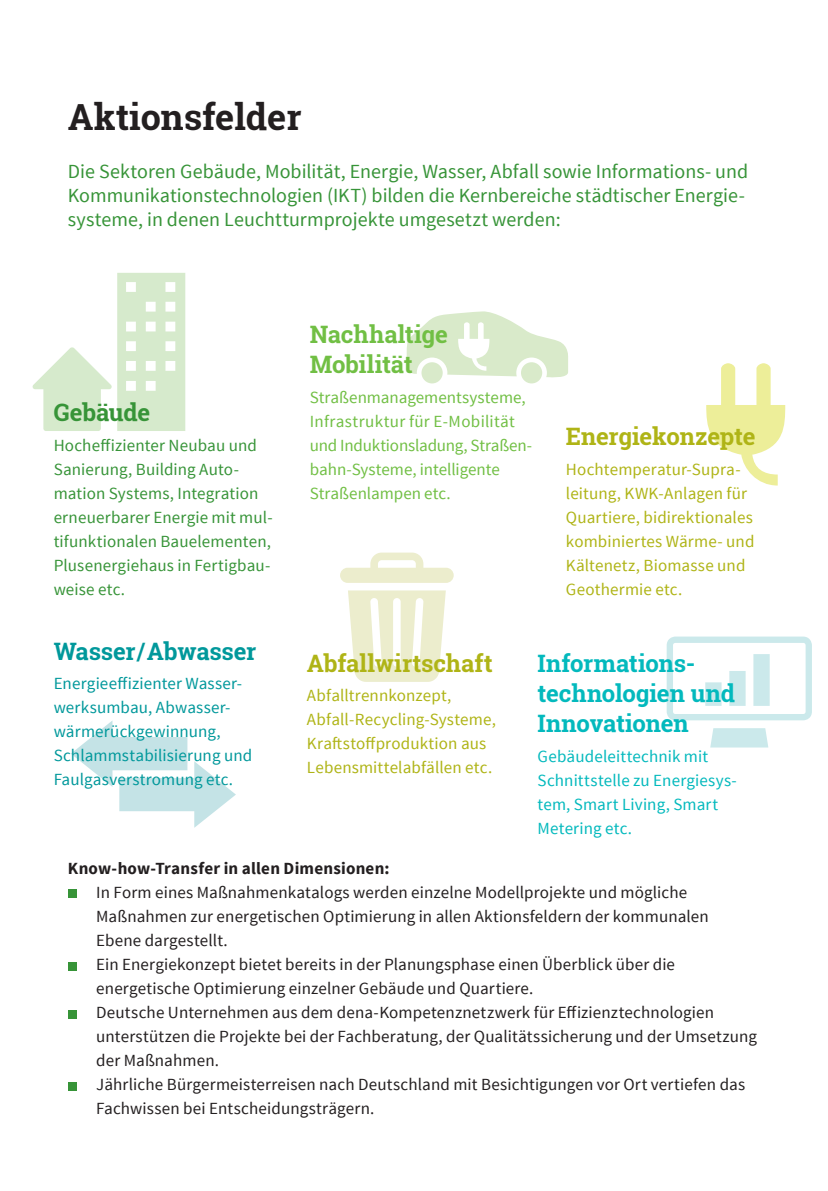
<style>
.page{position:relative;width:828px;height:1191px;background:#fff}
.page>*{position:absolute;margin:0;border:0;box-sizing:border-box;transform-origin:0 0}
.Überschrift__18_pt{font:700 36px "Roboto Slab";color:#231f20}
.Zwischenüberschrift{font:700 24px/30px "Roboto Slab";letter-spacing:-.01em;color:#03b9bd}
.Zwischenüberschrift-2{font:700 24px "Roboto Slab";letter-spacing:-.01em;color:#afb416}
.Zwischenüberschrift-3{font:700 24px/30px "Roboto Slab";letter-spacing:-.005em;color:#71bf44}
.Zwischenüberschrift-4{font:700 24px "Roboto Slab";letter-spacing:-.01em;color:#00989b}
.Zwischenüberschrift-5{font:700 24px "Roboto Slab";letter-spacing:-.01em;color:#379438}
.Fließtext__8_5_pt__1{font:20px/24px "Source Sans Pro";letter-spacing:.005em;color:#379438}
.Fließtext__8_5_pt__1-2{font:17px/24px "Source Sans Pro";letter-spacing:.01em;color:#231f20}
.Fließtext__8_5_pt__1-3{font:17px/24px "Source Sans Pro";letter-spacing:.01em;color:#afb416}
.Fließtext__8_5_pt__1-4{font:17px/24px "Source Sans Pro";letter-spacing:.01em;color:#379438}
.Fließtext__8_5_pt__1-5{font:17px/24px "Source Sans Pro";color:#71bf44}
.Fließtext__8_5_pt__1-6{font:17px/24px "Source Sans Pro";letter-spacing:.01em;color:#00989b}
.Fließtext__8_5_pt__1-7{font:17px/24px "Source Sans Pro";letter-spacing:.01em;color:#03b9bd}
.Fließtext__8_5_pt__1-8{font:700 17px "Source Sans Pro";letter-spacing:.015em;color:#231f20}
</style>
<div class="page">
<svg style="left:33px;top:273px;width:152px;height:158px"></svg>
<svg style="left:71px;top:720px;width:165px;height:108px"></svg>
<div style="left:421px;top:362px;width:22px;height:21px;background:#d9eaca;border-radius:50%"></div>
<svg style="left:407px;top:311px;width:161px;height:68px"></svg>
<div style="left:521px;top:362px;width:21px;height:21px;background:#d9eaca;border-radius:50%"></div>
<svg style="left:348px;top:590px;width:98px;height:92px"></svg>
<svg style="left:340px;top:552px;width:114px;height:31px"></svg>
<svg style="left:710px;top:728px;width:58px;height:19px"></svg>
<svg style="left:666px;top:636px;width:146px;height:84px"></svg>
<div style="left:68px;top:889px;width:9px;height:9px;background:#379438"></div>
<div style="left:68px;top:961px;width:9px;height:9px;background:#379438"></div>
<div style="left:68px;top:1009px;width:9px;height:9px;background:#379438"></div>
<div style="left:68px;top:1081px;width:9px;height:9px;background:#379438"></div>
<svg style="left:706px;top:363px;width:79px;height:122px"></svg>
<p class="Überschrift__18_pt" style="left:68px;top:92px;width:235px">Aktionsfelder</p>
<p class="Fließtext__8_5_pt__1" style="left:68px;top:160px;width:682px">Die Sektoren Gebäude, Mobilität, Energie, Wasser, Abfall sowie Informations- und<br>Kommunikationstechnologien (IKT) bilden die Kernbereiche städtischer Energie&shy;systeme, in denen Leuchtturmprojekte umgesetzt werden:</p>
<p class="Zwischenüberschrift-5" style="left:54px;top:396px;width:98px">Gebäude</p>
<p class="Fließtext__8_5_pt__1-4" style="left:54px;top:433px;width:220px">Hocheffizienter Neubau und<br>Sanierung, Building Auto&shy;mation Systems, Integration erneuerbarer Energie mit mul&shy;tifunktionalen Bauelementen,<br>Plusenergiehaus in Fertigbau&shy;weise etc.</p>
<p class="Zwischenüberschrift-4" style="left:54px;top:634px;width:204px">Wasser / Abwasser</p>
<p class="Fließtext__8_5_pt__1-6" style="left:54px;top:672px;width:200px">Energieeffizienter Wasser&shy;werksumbau, Abwasser&shy;wärmerückgewinnung,<br>Schlammstabilisierung und<br>Faulgasverstromung etc.</p>
<p class="Zwischenüberschrift-3" style="left:310px;top:319px;width:140px">Nachhaltige<br>Mobilität</p>
<p class="Fließtext__8_5_pt__1-5" style="left:310px;top:385px;width:222px">Straßenmanagementsysteme,<br>Infrastruktur für E-Mobilität und Induktionsladung, Straßen&shy;bahn-Systeme, intelligente<br>Straßenlampen etc.</p>
<p class="Zwischenüberschrift-2" style="left:566px;top:420px;width:191px">Energiekonzepte</p>
<p class="Fließtext__8_5_pt__1-3" style="left:566px;top:457px;width:190px">Hochtemperatur-Supra&shy;leitung, KWK-Anlagen für<br>Quartiere, bidirektionales kombiniertes Wärme- und<br>Kältenetz, Biomasse und<br>Geothermie etc.</p>
<p class="Zwischenüberschrift-2" style="left:307px;top:646px;width:187px">Abfallwirtschaft</p>
<p class="Fließtext__8_5_pt__1-3" style="left:307px;top:684px;width:190px">Abfalltrennkonzept,<br>Abfall-Recycling-Systeme,<br>Kraftstoffproduktion aus<br>Lebensmittelabfällen etc.</p>
<p class="Zwischenüberschrift" style="left:537px;top:648px;width:199px">Informations&shy;technologien und<br>Innovationen</p>
<p class="Fließtext__8_5_pt__1-7" style="left:537px;top:744px;width:201px">Gebäudeleittechnik mit<br>Schnittstelle zu Energiesys&shy;tem, Smart Living, Smart<br>Metering etc.</p>
<p class="Fließtext__8_5_pt__1-8" style="left:68px;top:857px;width:323px">Know-how-Transfer in allen Dimensionen:</p>
<p class="Fließtext__8_5_pt__1-2" style="left:96px;top:881px;width:614px">In Form eines Maßnahmenkatalogs werden einzelne Modellprojekte und mögliche<br>Maßnahmen zur energetischen Optimierung in allen Aktionsfeldern der kommunalen<br>Ebene dargestellt.</p>
<p class="Fließtext__8_5_pt__1-2" style="left:96px;top:953px;width:580px">Ein Energiekonzept bietet bereits in der Planungsphase einen Überblick über die energetische Optimierung einzelner Gebäude und Quartiere.</p>
<p class="Fließtext__8_5_pt__1-2" style="left:96px;top:1001px;width:662px">Deutsche Unternehmen aus dem dena-Kompetenznetzwerk für Effizienztechnologien unterstützen die Projekte bei der Fachberatung, der Qualitätssicherung und der Umsetzung der Maßnahmen.</p>
<p class="Fließtext__8_5_pt__1-2" style="left:96px;top:1073px;width:650px">Jährliche Bürgermeisterreisen nach Deutschland mit Besichtigungen vor Ort vertiefen das<br>Fachwissen bei Entscheidungsträgern.</p>
</div>
